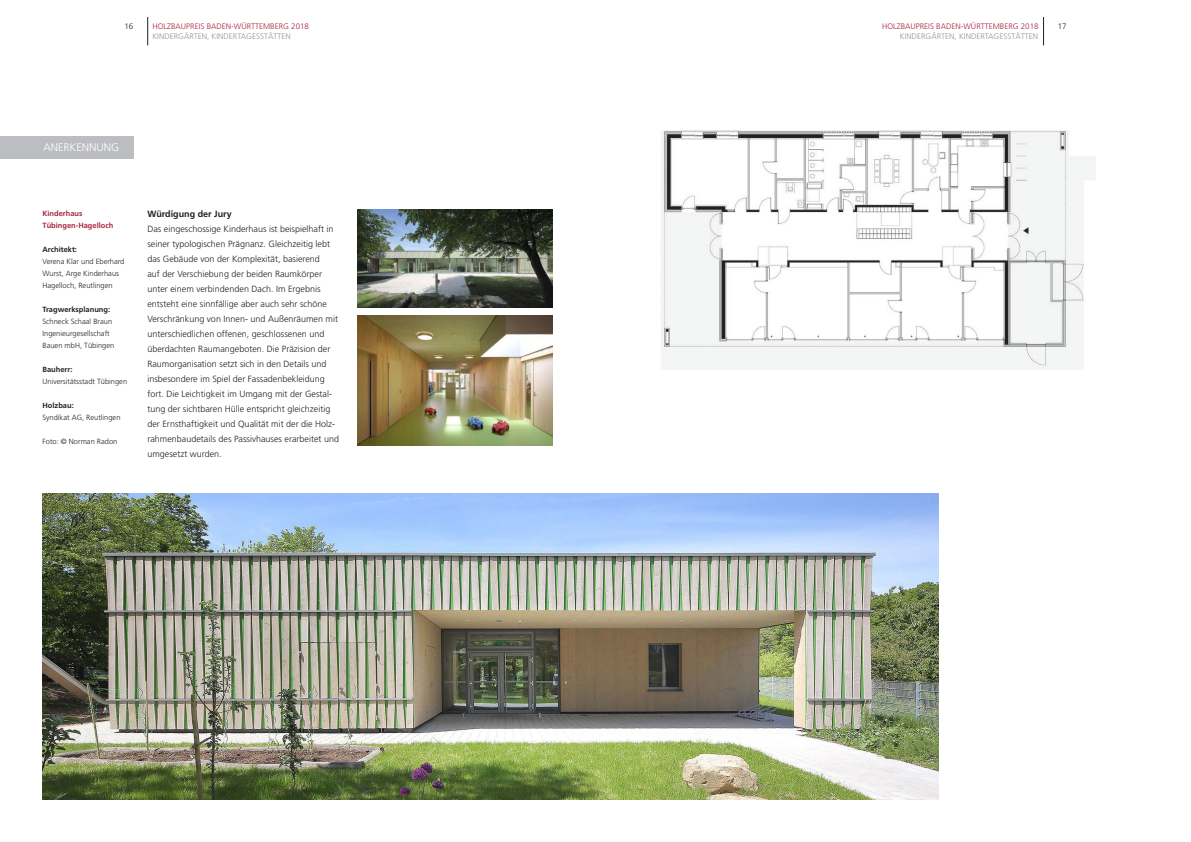
<style>
.page{position:relative;width:1191px;height:842px;background:#fff}
.page>*{position:absolute;margin:0;border:0;box-sizing:border-box;transform-origin:0 0}
.t1{font:300 11px "Frutiger";color:#fff}
.t2{font:300 9px/15px "Frutiger";color:#231f20}
.t3{font:700 9px "Frutiger";color:#231f20}
.t4{font:300 8px "Frutiger";color:#a9233f}
.t5{font:300 8px "Frutiger";color:#939598}
.t6{font:300 8px "Frutiger";color:#231f20}
.t7{font:300 7.5px/12px "Frutiger";color:#231f20}
.t8{font:700 7.5px "Frutiger";color:#231f20}
.t9{font:700 7.5px/12px "Frutiger";color:#a9233f}
</style>
<div class="page">
<svg style="left:147px;top:17px;width:1px;height:28px"></svg>
<svg style="left:1043px;top:17px;width:1px;height:28px"></svg>
<img style="left:357px;top:210px;width:196px;height:98px">
<img style="left:43px;top:493px;width:895px;height:306px">
<img style="left:357px;top:315px;width:196px;height:131px">
<img style="left:661px;top:130px;width:434px;height:240px">
<div style="left:0;top:136px;width:134px;height:23px;background:#bcbdc0"></div>
<p class="t6" style="left:124px;top:21px;width:10px">16</p>
<p class="t4" style="left:152px;top:21px;width:158px">HOLZBAUPREIS BADEN-WÜRTTEMBERG 2018</p>
<p class="t4" style="left:882px;top:21px;width:158px">HOLZBAUPREIS BADEN-WÜRTTEMBERG 2018</p>
<p class="t6" style="left:1057px;top:21px;width:10px">17</p>
<p class="t5" style="left:152px;top:32px;width:140px">KINDERGÄRTEN, KINDERTAGESSTÄTTEN</p>
<p class="t5" style="left:899px;top:32px;width:140px">KINDERGÄRTEN, KINDERTAGESSTÄTTEN</p>
<p class="t1" style="left:43px;top:141px;width:77px">ANERKENNUNG</p>
<p class="t9" style="left:43px;top:207px;width:72px">Kinderhaus<br>Tübingen-Hagelloch</p>
<p class="t8" style="left:43px;top:245px;width:36px">Architekt:</p>
<p class="t7" style="left:43px;top:255px;width:83px">Verena Klar und Eberhard<br>Wurst, Arge Kinderhaus<br>Hagelloch, Reutlingen</p>
<p class="t8" style="left:43px;top:305px;width:69px">Tragwerksplanung:</p>
<p class="t7" style="left:43px;top:315px;width:73px">Schneck Schaal Braun<br>Ingenieurgesellschaft<br>Bauen mbH, Tübingen</p>
<p class="t8" style="left:43px;top:365px;width:32px">Bauherr:</p>
<p class="t7" style="left:43px;top:375px;width:86px">Universitätsstadt Tübingen</p>
<p class="t8" style="left:43px;top:401px;width:33px">Holzbau:</p>
<p class="t7" style="left:43px;top:411px;width:79px">Syndikat AG, Reutlingen</p>
<p class="t7" style="left:43px;top:435px;width:76px">Foto: © Norman Radon</p>
<p class="t3" style="left:147px;top:208px;width:86px">Würdigung der Jury</p>
<p class="t2" style="left:147px;top:221px;width:193px">Das eingeschossige Kinderhaus ist beispielhaft in seiner typologischen Prägnanz. Gleichzeitig lebt das Gebäude von der Komplexität, basierend<br>auf der Verschiebung der beiden Raumkörper unter einem verbindenden Dach. Im Ergebnis entsteht eine sinnfällige aber auch sehr schöne Verschränkung von Innen- und Außenräumen mit unterschiedlichen offenen, geschlossenen und überdachten Raumangeboten. Die Präzision der Raumorganisation setzt sich in den Details und insbesondere im Spiel der Fassadenbekleidung fort. Die Leichtigkeit im Umgang mit der Gestal&shy;tung der sichtbaren Hülle entspricht gleichzeitig der Ernsthaftigkeit und Qualität mit der die Holz&shy;rahmenbaudetails des Passivhauses erarbeitet und umgesetzt wurden.</p>
</div>
